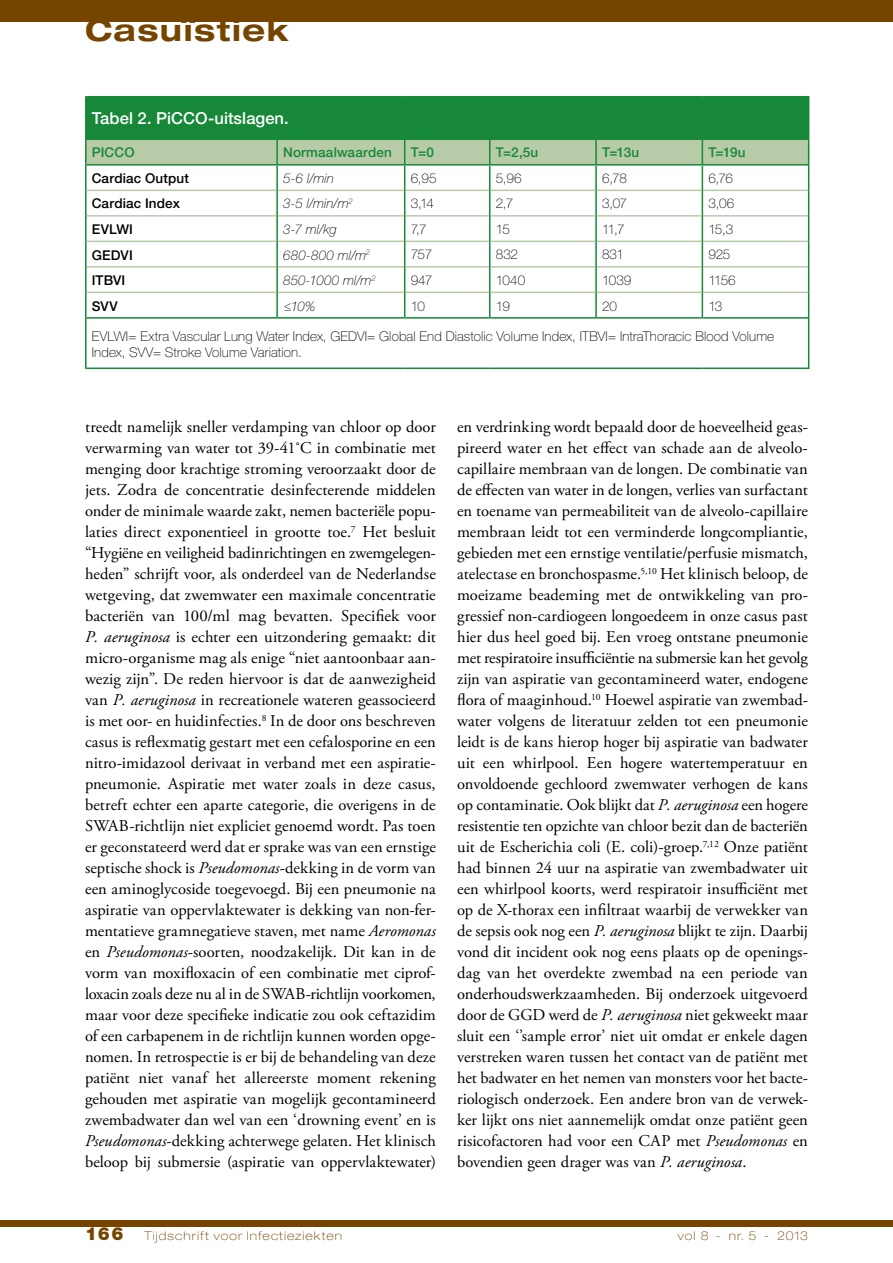
<style>
.page{position:relative;width:893px;height:1263px;background:#fff}
.page>*{position:absolute;margin:0;border:0;box-sizing:border-box;transform-origin:0 0}
.t1{font:700 expanded 30px "Helvetica Neue LT Std";letter-spacing:.05em;color:#754500}
.t2{font:900 18px "Helvetica Neue LT Std";color:#754500}
.t3{font:16.5px/21px "Adobe Garamond Pro";color:#000;text-align:justify}
.t4{font:500 16.5px "Helvetica Neue LT Std";letter-spacing:.005em;color:#fff}
.t5{font:100 13.5px/16.5px "Helvetica Neue LT Std";letter-spacing:.005em;color:#000}
.t6{font:italic 100 13.5px "Helvetica Neue LT Std";letter-spacing:.01em;color:#000}
.t7{font:500 13.5px "Helvetica Neue LT Std";letter-spacing:.01em;color:#000}
.t8{font:500 13.5px "Helvetica Neue LT Std";letter-spacing:.01em;color:#168837}
.t9{font:100 expanded 12px "Helvetica Neue LT Std";letter-spacing:.09em;color:#754500}
.s1{font-style:italic}
</style>
<div class="page">
<div style="left:0;top:1220px;width:893px;height:7px;background:#754500"></div>
<div style="left:0;top:0;width:893px;height:21px;background:#754500"></div>
<div style="left:86px;top:97px;width:723px;height:42px;background:#168837"></div>
<hr style="left:87px;top:96px;width:190px;height:2px;background:#168837">
<hr style="left:85px;top:96px;width:2px;height:44px;background:#168837">
<hr style="left:277px;top:96px;width:128px;height:2px;background:#168837">
<hr style="left:405px;top:96px;width:85px;height:2px;background:#168837">
<hr style="left:490px;top:96px;width:106px;height:2px;background:#168837">
<hr style="left:596px;top:96px;width:106px;height:2px;background:#168837">
<hr style="left:702px;top:96px;width:106px;height:2px;background:#168837">
<hr style="left:808px;top:96px;width:1px;height:43px;background:#168837">
<hr style="left:85px;top:140px;width:2px;height:25px;background:#168837">
<hr style="left:85px;top:165px;width:2px;height:25px;background:#168837">
<hr style="left:85px;top:190px;width:2px;height:26px;background:#168837">
<hr style="left:85px;top:216px;width:2px;height:25px;background:#168837">
<hr style="left:85px;top:241px;width:2px;height:26px;background:#168837">
<hr style="left:85px;top:267px;width:2px;height:25px;background:#168837">
<hr style="left:85px;top:292px;width:2px;height:26px;background:#168837">
<svg style="left:86px;top:139px;width:723px;height:179px"></svg>
<hr style="left:87px;top:317px;width:190px;height:2px;background:#168837">
<hr style="left:277px;top:317px;width:128px;height:2px;background:#168837">
<hr style="left:405px;top:317px;width:85px;height:2px;background:#168837">
<hr style="left:490px;top:317px;width:106px;height:2px;background:#168837">
<hr style="left:596px;top:317px;width:106px;height:2px;background:#168837">
<hr style="left:702px;top:317px;width:106px;height:2px;background:#168837">
<hr style="left:87px;top:368px;width:190px;height:1px;background:#168837">
<hr style="left:277px;top:368px;width:128px;height:1px;background:#168837">
<hr style="left:405px;top:368px;width:85px;height:1px;background:#168837">
<hr style="left:490px;top:368px;width:106px;height:1px;background:#168837">
<hr style="left:596px;top:368px;width:106px;height:1px;background:#168837">
<hr style="left:702px;top:368px;width:106px;height:1px;background:#168837">
<hr style="left:85px;top:318px;width:2px;height:51px;background:#168837">
<hr style="left:808px;top:318px;width:1px;height:51px;background:#168837">
<h1 class="t1" style="left:85px;top:11px;width:205px">Casuïstiek</h1>
<p class="t4" style="left:92px;top:108px;width:198px">Tabel 2. PiCCO-uitslagen.</p>
<p class="t8" style="left:92px;top:145px;width:44px">PICCO</p>
<p class="t8" style="left:283px;top:145px;width:110px">Normaalwaarden</p>
<p class="t8" style="left:411px;top:145px;width:25px">T=0</p>
<p class="t8" style="left:496px;top:145px;width:44px">T=2,5u</p>
<p class="t8" style="left:602px;top:145px;width:39px">T=13u</p>
<p class="t8" style="left:708px;top:145px;width:39px">T=19u</p>
<p class="t7" style="left:92px;top:170px;width:99px">Cardiac Output</p>
<p class="t6" style="left:283px;top:170px;width:52px">5-6 l/min</p>
<p class="t5" style="left:411px;top:170px;width:27px">6,95</p>
<p class="t5" style="left:496px;top:170px;width:27px">5,96</p>
<p class="t5" style="left:602px;top:170px;width:26px">6,78</p>
<p class="t5" style="left:708px;top:170px;width:26px">6,76</p>
<p class="t7" style="left:92px;top:196px;width:90px">Cardiac Index</p>
<p class="t6" style="left:283px;top:196px;width:71px">3-5 l/min/m<sup>2</sup></p>
<p class="t5" style="left:411px;top:195px;width:25px">3,14</p>
<p class="t5" style="left:496px;top:195px;width:19px">2,7</p>
<p class="t5" style="left:602px;top:195px;width:27px">3,07</p>
<p class="t5" style="left:708px;top:195px;width:27px">3,06</p>
<p class="t7" style="left:92px;top:221px;width:43px">EVLWI</p>
<p class="t6" style="left:283px;top:221px;width:55px">3-7 ml/kg</p>
<p class="t5" style="left:411px;top:221px;width:18px">7,7</p>
<p class="t5" style="left:496px;top:221px;width:16px">15</p>
<p class="t5" style="left:602px;top:221px;width:24px">11,7</p>
<p class="t5" style="left:708px;top:221px;width:26px">15,3</p>
<p class="t7" style="left:92px;top:247px;width:42px">GEDVI</p>
<p class="t6" style="left:283px;top:247px;width:89px">680-800 ml/m<sup>2</sup></p>
<p class="t5" style="left:411px;top:246px;width:23px">757</p>
<p class="t5" style="left:496px;top:246px;width:24px">832</p>
<p class="t5" style="left:602px;top:246px;width:24px">831</p>
<p class="t5" style="left:708px;top:246px;width:24px">925</p>
<p class="t7" style="left:92px;top:272px;width:35px">ITBVI</p>
<p class="t6" style="left:283px;top:272px;width:94px">850-1000 ml/m<sup>2</sup></p>
<p class="t5" style="left:411px;top:272px;width:23px">947</p>
<p class="t5" style="left:496px;top:272px;width:31px">1040</p>
<p class="t5" style="left:602px;top:272px;width:31px">1039</p>
<p class="t5" style="left:708px;top:272px;width:29px">1156</p>
<p class="t7" style="left:92px;top:298px;width:27px">SVV</p>
<p class="t6" style="left:283px;top:298px;width:34px">≤10%</p>
<p class="t5" style="left:411px;top:297px;width:16px">10</p>
<p class="t5" style="left:496px;top:297px;width:16px">19</p>
<p class="t5" style="left:602px;top:297px;width:16px">20</p>
<p class="t5" style="left:708px;top:297px;width:16px">13</p>
<p class="t5" style="left:92px;top:328px;width:684px">EVLWI= Extra Vascular Lung Water Index, GEDVI= Global End Diastolic Volume Index, ITBVI= IntraThoracic Blood Volume<br>Index, SVV= Stroke Volume Variation.</p>
<p class="t3" style="left:85px;top:417px;width:352px">treedt namelijk sneller verdamping van chloor op door verwarming van water tot 39-41˚C in combinatie met menging door krachtige stroming veroorzaakt door de jets. Zodra de concentratie desinfecterende middelen onder de minimale waarde zakt, nemen bacteriële popu&shy;laties direct exponentieel in grootte toe.<sup>7</sup> Het besluit “Hygiëne en veiligheid badinrichtingen en zwemgelegen&shy;heden” schrijft voor, als onderdeel van de Nederlandse wetgeving, dat zwemwater een maximale concentratie bacteriën van 100/ml mag bevatten. Specifiek voor <span class="s1">P. aeruginosa</span> is echter een uitzondering gemaakt: dit micro-organisme mag als enige “niet aantoonbaar aan&shy;wezig zijn”. De reden hiervoor is dat de aanwezigheid van <span class="s1">P. aeruginosa</span> in recreationele wateren geassocieerd is met oor- en huidinfecties.<sup>8</sup> In de door ons beschreven casus is reflexmatig gestart met een cefalosporine en een nitro-imidazool derivaat in verband met een aspiratie&shy;pneumonie. Aspiratie met water zoals in deze casus, betreft echter een aparte categorie, die overigens in de SWAB-richtlijn niet expliciet genoemd wordt. Pas toen er geconstateerd werd dat er sprake was van een ernstige septische shock is <span class="s1">Pseudomonas</span>-dekking in de vorm van een aminoglycoside toegevoegd. Bij een pneumonie na aspiratie van oppervlaktewater is dekking van non-fer&shy;mentatieve gramnegatieve staven, met name <span class="s1">Aeromonas </span>en <span class="s1">Pseudomonas</span>-soorten, noodzakelijk. Dit kan in de vorm van moxifloxacin of een combinatie met ciprof&shy;loxacin zoals deze nu al in de SWAB-richtlijn voorkomen, maar voor deze specifieke indicatie zou ook ceftazidim of een carbapenem in de richtlijn kunnen worden opge&shy;nomen. In retrospectie is er bij de behandeling van deze patiënt niet vanaf het allereerste moment rekening gehouden met aspiratie van mogelijk gecontamineerd zwembadwater dan wel van een ‘drowning event’ en is <span class="s1">Pseudomonas</span>-dekking achterwege gelaten. Het klinisch beloop bij submersie (aspiratie van oppervlaktewater)</p>
<p class="t3" style="left:457px;top:417px;width:352px">en verdrinking wordt bepaald door de hoeveelheid geas&shy;pireerd water en het effect van schade aan de alveolo&shy;capillaire membraan van de longen. De combinatie van de effecten van water in de longen, verlies van surfactant en toename van permeabiliteit van de alveolo-capillaire membraan leidt tot een verminderde longcompliantie, gebieden met een ernstige ventilatie/perfusie mismatch, atelectase en bronchospasme.<sup>5,10</sup> Het klinisch beloop, de moeizame beademing met de ontwikkeling van pro&shy;gressief non-cardiogeen longoedeem in onze casus past hier dus heel goed bij. Een vroeg ontstane pneumonie met respiratoire insufficiëntie na submersie kan het gevolg zijn van aspiratie van gecontamineerd water, endogene flora of maaginhoud.<sup>10</sup> Hoewel aspiratie van zwembad&shy;water volgens de literatuur zelden tot een pneumonie leidt is de kans hierop hoger bij aspiratie van badwater uit een whirlpool. Een hogere watertemperatuur en onvoldoende gechloord zwemwater verhogen de kans op contaminatie. Ook blijkt dat <span class="s1">P. aeruginosa</span> een hogere resistentie ten opzichte van chloor bezit dan de bacteriën uit de Escherichia coli (E. coli)-groep.<sup>7,12</sup> Onze patiënt had binnen 24 uur na aspiratie van zwembadwater uit een whirlpool koorts, werd respiratoir insufficiënt met op de X-thorax een infiltraat waarbij de verwekker van de sepsis ook nog een <span class="s1">P. aeruginosa</span> blijkt te zijn. Daarbij vond dit incident ook nog eens plaats op de openings&shy;dag van het overdekte zwembad na een periode van onderhoudswerkzaamheden. Bij onderzoek uitgevoerd door de GGD werd de <span class="s1">P. aeruginosa</span> niet gekweekt maar sluit een ‘’sample error’ niet uit omdat er enkele dagen verstreken waren tussen het contact van de patiënt met het badwater en het nemen van monsters voor het bacte&shy;riologisch onderzoek. Een andere bron van de verwek&shy;ker lijkt ons niet aannemelijk omdat onze patiënt geen risicofactoren had voor een CAP met <span class="s1">Pseudomonas</span> en bovendien geen drager was van <span class="s1">P. aeruginosa</span>.</p>
<p class="t2" style="left:85px;top:1222px;width:40px">166</p>
<p class="t9" style="left:145px;top:1228px;width:199px">Tijdschrift voor Infectieziekten</p>
<p class="t9" style="left:677px;top:1228px;width:132px">vol 8 - nr. 5 - 2013</p>
</div>
